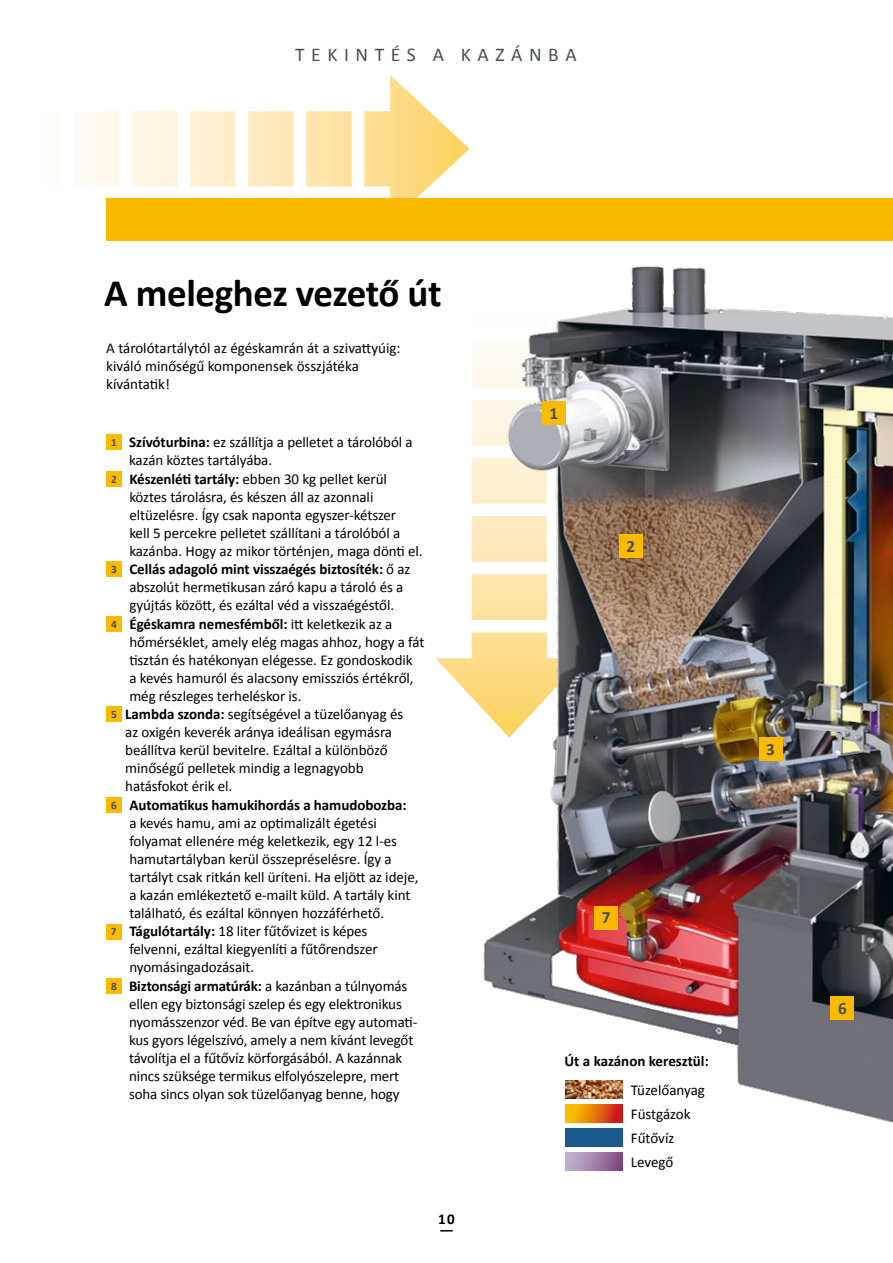
<style>
.page{position:relative;width:893px;height:1263px;background:#fff}
.page>*{position:absolute;margin:0;border:0;box-sizing:border-box;transform-origin:0 0}
.t1{font:700 39px "Calibri";letter-spacing:-.01em;color:#000}
.t2{font:19.5px "Calibri";letter-spacing:.34em;color:#465055}
.t3{font:700 17.25px "Calibri";color:#465055}
.ETA_Fließtext{font:15px/18px "Calibri";letter-spacing:-.005em;color:#000}
.ETA_Fließtext-2{font:700 15px "Calibri";color:#000}
.t4{font:700 11.4px "Calibri";color:#465055}
.t5{font:700 11.25px "Calibri";color:#465055}
.s1{font-weight:700}
</style>
<div class="page">
<img style="left:483px;top:266px;width:410px;height:898px">
<svg style="left:472px;top:266px;width:75px;height:392px"></svg>
<svg style="left:436px;top:658px;width:147px;height:79px"></svg>
<svg style="left:85px;top:75px;width:384px;height:123px"></svg>
<div style="left:106px;top:198px;width:787px;height:43px;background:#fbba00"></div>
<div style="left:542px;top:402px;width:24px;height:23px;background:#fbba00"></div>
<div style="left:619px;top:534px;width:24px;height:24px;background:#fbba00"></div>
<div style="left:831px;top:997px;width:23px;height:23px;background:#fbba00"></div>
<div style="left:594px;top:906px;width:24px;height:23px;background:#fbba00"></div>
<div style="left:759px;top:737px;width:23px;height:24px;background:#fbba00"></div>
<svg style="left:566px;top:1104px;width:57px;height:18px"></svg>
<div style="left:566px;top:1152px;width:57px;height:18px;background:linear-gradient(to right,#c5b8d5,#824784)"></div>
<svg style="left:566px;top:1080px;width:57px;height:18px"></svg>
<div style="left:566px;top:1128px;width:57px;height:18px;background:#1b598a"></div>
<div style="left:106px;top:435px;width:16px;height:15px;background:#fbba00"></div>
<div style="left:106px;top:471px;width:16px;height:15px;background:#fbba00"></div>
<div style="left:106px;top:561px;width:16px;height:16px;background:#fbba00"></div>
<div style="left:106px;top:616px;width:16px;height:16px;background:#fbba00"></div>
<div style="left:106px;top:707px;width:16px;height:15px;background:#fbba00"></div>
<div style="left:106px;top:797px;width:16px;height:16px;background:#fbba00"></div>
<div style="left:106px;top:924px;width:16px;height:15px;background:#fbba00"></div>
<div style="left:106px;top:978px;width:16px;height:16px;background:#fbba00"></div>
<p class="t2" style="left:295px;top:42px;width:283px">TEKINTÉS A KAZÁNBA</p>
<p class="t1" style="left:104px;top:268px;width:339px">A meleghez vezető út</p>
<p class="ETA_Fließtext" style="left:106px;top:339px;width:296px">A tárolótartálytól az égéskamrán át a szivattyúig: kiváló minőségű komponensek összjátéka kívántatik!</p>
<p class="t5" style="left:111px;top:435px;width:7px">1</p>
<p class="ETA_Fließtext" style="left:129px;top:433px;width:285px"><span class="s1">Szívóturbina:</span> ez szállítja a pelletet a tárolóból a kazán köztes tartályába.</p>
<p class="t4" style="left:111px;top:471px;width:7px">2</p>
<p class="ETA_Fließtext" style="left:129px;top:470px;width:295px"><span class="s1">Készenléti tartály:</span> ebben 30 kg pellet kerül köztes tárolásra, és készen áll az azonnali eltüzelésre. Így csak naponta egyszer-kétszer<br>kell 5 percekre pelletet szállítani a tárolóból a kazánba. Hogy az mikor történjen, maga dönti el.</p>
<p class="t4" style="left:111px;top:562px;width:7px">3</p>
<p class="ETA_Fließtext" style="left:129px;top:560px;width:283px"><span class="s1">Cellás adagoló mint visszaégés biztosíték:</span> ő az abszolút hermetikusan záró kapu a tároló és a gyújtás között, és ezáltal véd a visszaégéstől.</p>
<p class="t4" style="left:111px;top:617px;width:7px">4</p>
<p class="ETA_Fließtext" style="left:129px;top:615px;width:297px"><span class="s1">Égéskamra nemesfémből:</span> itt keletkezik az a hőmérséklet, amely elég magas ahhoz, hogy a fát tisztán és hatékonyan elégesse. Ez gondoskodik<br>a kevés hamuról és alacsony emissziós értékről, még részleges terheléskor is.</p>
<p class="t4" style="left:111px;top:707px;width:7px">5</p>
<p class="ETA_Fließtext" style="left:125px;top:705px;width:280px"><span class="s1">Lambda szonda:</span> segítségével a tüzelőanyag és az oxigén keverék aránya ideálisan egymásra beállítva kerül bevitelre. Ezáltal a különböző minőségű pelletek mindig a legnagyobb hatásfokot érik el.</p>
<p class="t4" style="left:111px;top:798px;width:7px">6</p>
<p class="ETA_Fließtext" style="left:129px;top:796px;width:291px"><span class="s1">Automatikus hamukihordás a hamudobozba:<br></span>a kevés hamu, ami az optimalizált égetési folyamat ellenére még keletkezik, egy 12 l-es hamutartályban kerül összepréselésre. Így a tartályt csak ritkán kell üríteni. Ha eljött az ideje, a kazán emlékeztető e-mailt küld. A tartály kint található, és ezáltal könnyen hozzáférhető.</p>
<p class="t4" style="left:111px;top:924px;width:7px">7</p>
<p class="ETA_Fließtext" style="left:129px;top:922px;width:250px"><span class="s1">Tágulótartály:</span> 18 liter fűtővizet is képes felvenni, ezáltal kiegyenlíti a fűtőrendszer nyomásingadozásait.</p>
<p class="t4" style="left:111px;top:979px;width:7px">8</p>
<p class="ETA_Fließtext" style="left:129px;top:977px;width:290px"><span class="s1">Biztonsági armatúrák:</span> a kazánban a túlnyomás ellen egy biztonsági szelep és egy elektronikus nyomásszenzor véd. Be van építve egy automati&shy;kus gyors légelszívó, amely a nem kívánt levegőt távolítja el a fűtővíz körforgásából. A kazánnak nincs szüksége termikus elfolyószelepre, mert soha sincs olyan sok tüzelőanyag benne, hogy</p>
<p class="ETA_Fließtext-2" style="left:438px;top:1209px;width:18px">10</p>
<p class="t3" style="left:549px;top:402px;width:10px">1</p>
<p class="t3" style="left:626px;top:535px;width:10px">2</p>
<p class="t3" style="left:766px;top:738px;width:10px">3</p>
<p class="t3" style="left:602px;top:907px;width:10px">7</p>
<p class="ETA_Fließtext-2" style="left:564px;top:1051px;width:146px">Út a kazánon keresztül:</p>
<p class="ETA_Fließtext" style="left:631px;top:1081px;width:76px">Tüzelőanyag</p>
<p class="ETA_Fließtext" style="left:631px;top:1105px;width:61px">Füstgázok</p>
<p class="ETA_Fließtext" style="left:631px;top:1129px;width:45px">Fűtővíz</p>
<p class="ETA_Fließtext" style="left:631px;top:1153px;width:44px">Levegő</p>
<p class="t3" style="left:838px;top:997px;width:10px">6</p>
</div>
